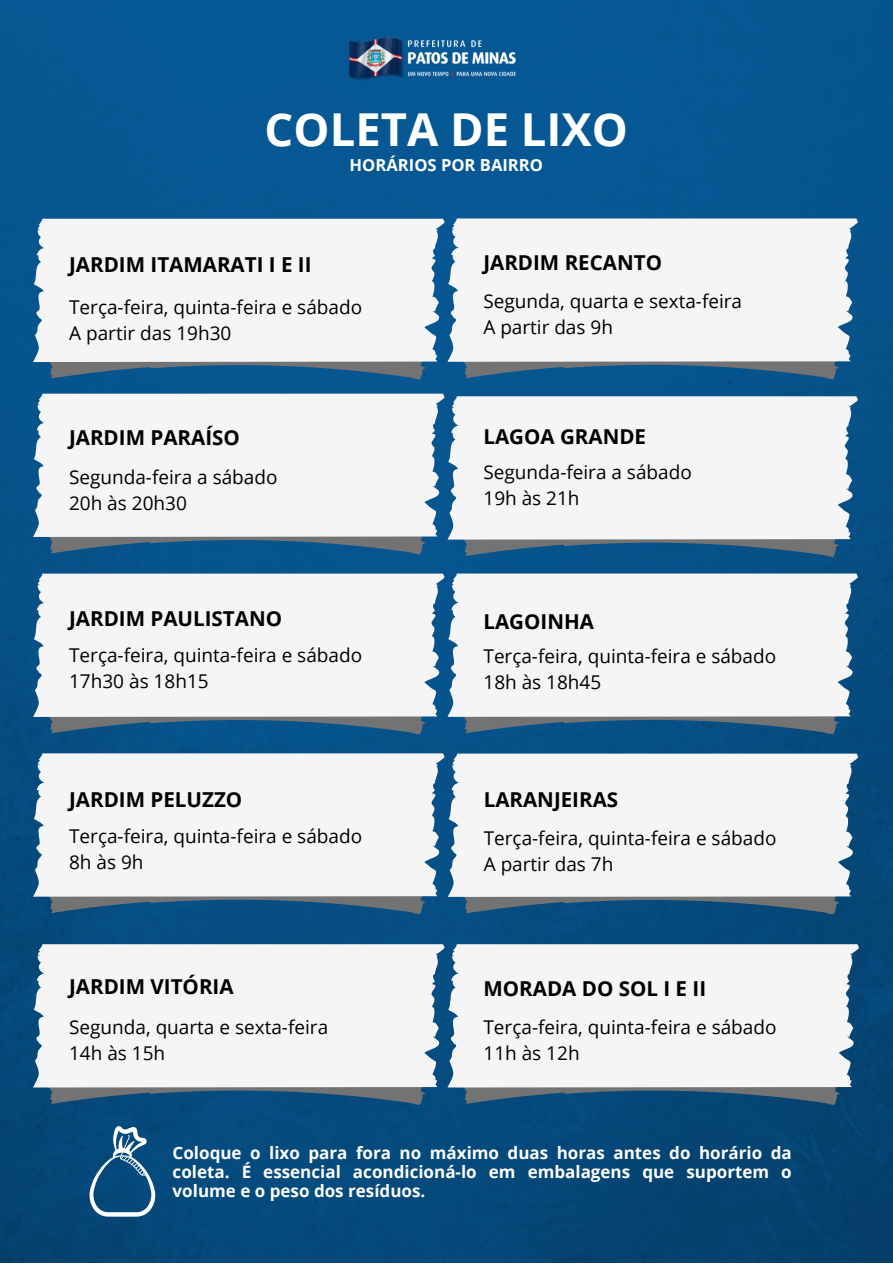
<style>
.page{position:relative;width:893px;height:1264px;background:#fff}
.page>*{position:absolute;margin:0;border:0;box-sizing:border-box;transform-origin:0 0}
.t1{font:700 45.3px "Open Sans";color:#fff}
.t2{font:700 20.55px "Open Sans";color:#000}
.t3{font:19.05px "Open Sans";color:#000}
.t4{font:18.9px "Open Sans";color:#000}
.t5{font:700 16.95px/19px "Open Sans";color:#fff;text-align:justify}
.t6{font:700 16.65px "Open Sans";color:#fff}
</style>
<div class="page">
<img style="left:0;top:0;width:892px;height:1262px">
<svg style="left:47px;top:362px;width:380px;height:17px;fill:#06568e"></svg>
<div style="left:33px;top:219px;width:413px;height:143px;background:#f5f5f5"></div>
<svg style="left:47px;top:537px;width:380px;height:17px;fill:#06558a"></svg>
<div style="left:33px;top:393px;width:413px;height:144px;background:#f5f5f5"></div>
<svg style="left:47px;top:717px;width:380px;height:17px;fill:#065586"></svg>
<div style="left:33px;top:573px;width:413px;height:144px;background:#f5f5f5"></div>
<svg style="left:47px;top:896px;width:380px;height:18px;fill:#065181"></svg>
<div style="left:33px;top:753px;width:413px;height:143px;background:#f5f5f5"></div>
<svg style="left:47px;top:1087px;width:380px;height:17px;fill:#064f7b"></svg>
<div style="left:33px;top:944px;width:413px;height:143px;background:#f5f5f5"></div>
<svg style="left:461px;top:362px;width:379px;height:17px;fill:#06568b"></svg>
<div style="left:447px;top:218px;width:412px;height:144px;background:#f5f5f5"></div>
<svg style="left:461px;top:539px;width:379px;height:18px;fill:#065487"></svg>
<div style="left:447px;top:396px;width:412px;height:143px;background:#f5f5f5"></div>
<svg style="left:461px;top:716px;width:379px;height:18px;fill:#065281"></svg>
<div style="left:447px;top:573px;width:412px;height:143px;background:#f5f5f5"></div>
<svg style="left:462px;top:896px;width:378px;height:18px"></svg>
<div style="left:448px;top:753px;width:411px;height:143px;background:#f5f5f5"></div>
<svg style="left:461px;top:1087px;width:380px;height:17px"></svg>
<div style="left:447px;top:944px;width:413px;height:143px;background:#f5f5f5"></div>
<svg style="left:89px;top:1125px;width:67px;height:91px"></svg>
<img style="left:336px;top:18px;width:184px;height:70px">
<p class="t1" style="left:264px;top:97px;width:365px">COLETA DE LIXO</p>
<p class="t6" style="left:349px;top:153px;width:195px">HORÁRIOS POR BAIRRO</p>
<p class="t2" style="left:69px;top:249px;width:244px">JARDIM ITAMARATI I E II</p>
<p class="t3" style="left:69px;top:294px;width:294px">Terça-feira, quinta-feira e sábado</p>
<p class="t3" style="left:69px;top:320px;width:164px">A partir das 19h30</p>
<p class="t2" style="left:69px;top:423px;width:172px">JARDIM PARAÍSO</p>
<p class="t3" style="left:69px;top:463px;width:210px">Segunda-feira a sábado</p>
<p class="t3" style="left:69px;top:489px;width:119px">20h às 20h30</p>
<p class="t2" style="left:69px;top:604px;width:214px">JARDIM PAULISTANO</p>
<p class="t3" style="left:69px;top:641px;width:294px">Terça-feira, quinta-feira e sábado</p>
<p class="t3" style="left:69px;top:667px;width:141px">17h30 às 18h15</p>
<p class="t2" style="left:69px;top:785px;width:175px">JARDIM PELUZZO</p>
<p class="t3" style="left:69px;top:822px;width:294px">Terça-feira, quinta-feira e sábado</p>
<p class="t3" style="left:69px;top:848px;width:76px">8h às 9h</p>
<p class="t2" style="left:69px;top:972px;width:166px">JARDIM VITÓRIA</p>
<p class="t3" style="left:69px;top:1013px;width:260px">Segunda, quarta e sexta-feira</p>
<p class="t3" style="left:69px;top:1039px;width:98px">14h às 15h</p>
<p class="t2" style="left:483px;top:248px;width:180px">JARDIM RECANTO</p>
<p class="t4" style="left:483px;top:288px;width:260px">Segunda, quarta e sexta-feira</p>
<p class="t4" style="left:483px;top:314px;width:131px">A partir das 9h</p>
<p class="t2" style="left:483px;top:421px;width:164px">LAGOA GRANDE</p>
<p class="t4" style="left:483px;top:458px;width:210px">Segunda-feira a sábado</p>
<p class="t4" style="left:483px;top:484px;width:97px">19h às 21h</p>
<p class="t2" style="left:483px;top:607px;width:112px">LAGOINHA</p>
<p class="t4" style="left:483px;top:643px;width:294px">Terça-feira, quinta-feira e sábado</p>
<p class="t4" style="left:483px;top:669px;width:119px">18h às 18h45</p>
<p class="t2" style="left:483px;top:785px;width:136px">LARANJEIRAS</p>
<p class="t4" style="left:483px;top:825px;width:294px">Terça-feira, quinta-feira e sábado</p>
<p class="t4" style="left:483px;top:851px;width:131px">A partir das 7h</p>
<p class="t2" style="left:483px;top:974px;width:224px">MORADA DO SOL I E II</p>
<p class="t3" style="left:483px;top:1013px;width:294px">Terça-feira, quinta-feira e sábado</p>
<p class="t3" style="left:483px;top:1039px;width:98px">11h às 12h</p>
<p class="t5" style="left:172px;top:1142px;width:620px">Coloque o lixo para fora no máximo duas horas antes do horário da coleta. É essencial acondicioná-lo em embalagens que suportem o volume e o peso dos resíduos.</p>
</div>
